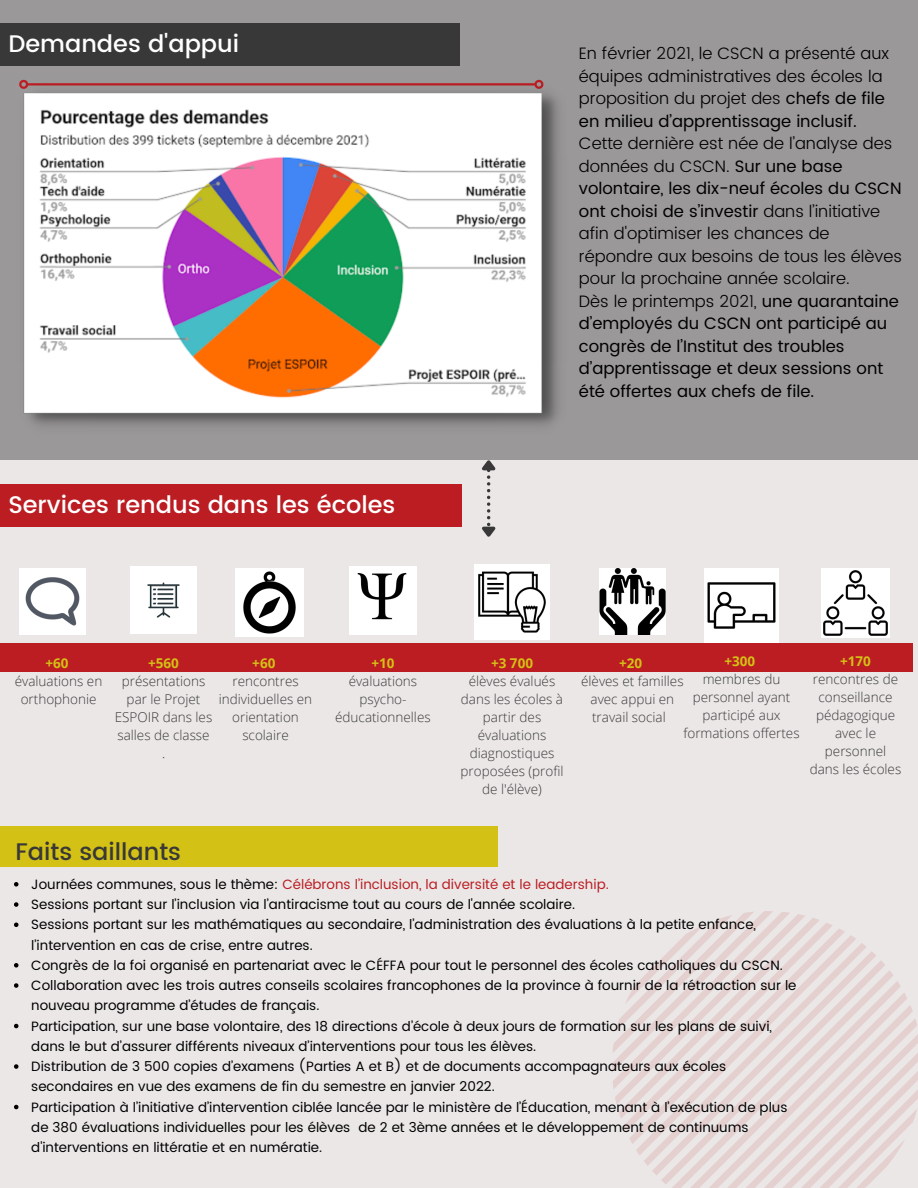
<style>
.page{position:relative;width:918px;height:1188px;background:#ebe7e7}
.page>*{position:absolute;margin:0;border:0;box-sizing:border-box;transform-origin:0 0}
.t1{font:500 24px "Poppins";color:#fff}
.t2{font:500 24px "Poppins";color:#383838}
.t3{font:300 16.5px/22.5px "Poppins";color:#000}
.t4{font:16.5px/22.5px "Poppins";color:#000}
.t5{font:13.5px/20.2px "Poppins";color:#000}
.t6{font:300 13.5px/18px "Open Sans";color:#383838;text-align:center}
.t7{font:13.5px "Poppins";color:#bb1d22}
.t8{font:700 13.5px "Open Sans";color:#d4c115}
.s1{font-weight:400}
.s2{font-weight:300}
.s3{font-weight:700;color:#d4c115}
.s4{color:#000}
</style>
<div class="page">
<div style="left:0;top:0;width:918px;height:460px;background:#9a9898"></div>
<div style="left:0;top:485px;width:462px;height:42px;background:#bb1d22"></div>
<div style="left:0;top:24px;width:459px;height:42px;background:#383838"></div>
<svg style="left:482px;top:460px;width:14px;height:77px"></svg>
<img style="left:19px;top:568px;width:67px;height:66px">
<img style="left:130px;top:567px;width:67px;height:66px">
<img style="left:235px;top:568px;width:69px;height:69px">
<img style="left:349px;top:567px;width:68px;height:67px">
<img style="left:704px;top:569px;width:75px;height:74px">
<img style="left:599px;top:569px;width:67px;height:66px">
<div style="left:0;top:826px;width:498px;height:40px;background:#d4c115"></div>
<div style="left:0;top:643px;width:912px;height:28px;background:#bb1d22"></div>
<svg style="left:612px;top:911px;width:306px;height:277px"></svg>
<img style="left:821px;top:569px;width:69px;height:68px">
<img style="left:475px;top:564px;width:75px;height:76px">
<img style="left:19px;top:81px;width:539px;height:345px">
<svg style="left:14px;top:882px;width:4px;height:5px"></svg>
<svg style="left:14px;top:902px;width:4px;height:5px"></svg>
<svg style="left:14px;top:923px;width:4px;height:4px"></svg>
<svg style="left:14px;top:963px;width:4px;height:5px"></svg>
<svg style="left:14px;top:983px;width:4px;height:5px"></svg>
<svg style="left:14px;top:1024px;width:4px;height:4px"></svg>
<svg style="left:14px;top:1064px;width:4px;height:5px"></svg>
<svg style="left:14px;top:1105px;width:4px;height:4px"></svg>
<p class="t1" style="left:8px;top:30px;width:232px">Demandes d'appui</p>
<p class="t1" style="left:8px;top:491px;width:389px">Services rendus dans les écoles</p>
<p class="t3" style="left:579px;top:42px;width:325px">En février 2021, le CSCN a présenté aux équipes administratives des écoles la proposition du projet des <span class="s1">chefs de file en milieu d’apprentissage inclusif.<br></span>Cette dernière est née de l’analyse des données du CSCN. <span class="s1">Sur une base volontaire, les dix-neuf écoles du CSCN ont choisi de s’investir</span> dans l’initiative afin d'optimiser les chances de répondre aux besoins de tous les élèves pour la prochaine année scolaire.</p>
<p class="t4" style="left:579px;top:290px;width:322px"><span class="s2">Dès le printemps 2021,</span> une quarantaine d’employés du CSCN ont participé au congrès de l’Institut des troubles d’apprentissage et deux sessions ont été offertes aux chefs de file.</p>
<p class="t8" style="left:45px;top:653px;width:25px">+60</p>
<p class="t6" style="left:15px;top:671px;width:89px">évaluations en orthophonie</p>
<p class="t6" style="left:115px;top:653px;width:99px"><span class="s3">+560 </span>présentations par le Projet<br>ESPOIR dans les salles de classe .</p>
<p class="t8" style="left:252px;top:653px;width:25px">+60</p>
<p class="t6" style="left:219px;top:671px;width:95px">rencontres individuelles en orientation scolaire</p>
<p class="t8" style="left:371px;top:653px;width:25px">+10</p>
<p class="t6" style="left:335px;top:671px;width:97px">évaluations psycho&shy;éducationnelles</p>
<p class="t8" style="left:491px;top:653px;width:43px">+3 700</p>
<p class="t6" style="left:461px;top:671px;width:104px">élèves évalués dans les écoles à partir des évaluations diagnostiques proposées (profil de l'élève)</p>
<p class="t8" style="left:724px;top:652px;width:32px">+300</p>
<p class="t6" style="left:683px;top:670px;width:118px">membres du personnel ayant participé aux formations offertes</p>
<p class="t8" style="left:619px;top:653px;width:25px">+20</p>
<p class="t6" style="left:581px;top:671px;width:104px">élèves et familles avec appui en travail social</p>
<p class="t8" style="left:840px;top:652px;width:32px">+170</p>
<p class="t6" style="left:810px;top:670px;width:93px">rencontres de conseillance pédagogique avec le personnel dans les écoles</p>
<p class="t2" style="left:16px;top:837px;width:167px">Faits saillants</p>
<p class="t7" style="left:31px;top:876px;width:579px"><span class="s4">Journées communes, sous le thème:</span> Célébrons l’inclusion, la diversité et le leadership.</p>
<p class="t5" style="left:31px;top:894px;width:545px">Sessions portant sur l’inclusion via l’antiracisme tout au cours de l'année scolaire.</p>
<p class="t5" style="left:31px;top:915px;width:726px">Sessions portant sur les mathématiques au secondaire, l’administration des évaluations à la petite enfance, l’intervention en cas de crise, entre autres.</p>
<p class="t5" style="left:31px;top:955px;width:753px">Congrès de la foi organisé en partenariat avec le CÉFFA pour tout le personnel des écoles catholiques du CSCN.</p>
<p class="t5" style="left:31px;top:975px;width:767px">Collaboration avec les trois autres conseils scolaires francophones de la province à fournir de la rétroaction sur le nouveau programme d’études de français.</p>
<p class="t5" style="left:31px;top:1016px;width:742px">Participation, sur une base volontaire, des 18 directions d’école à deux jours de formation sur les plans de suivi, dans le but d’assurer différents niveaux d’interventions pour tous les élèves.</p>
<p class="t5" style="left:31px;top:1056px;width:696px">Distribution de 3 500 copies d’examens (Parties A et B) et de documents accompagnateurs aux écoles secondaires en vue des examens de fin du semestre en janvier 2022.</p>
<p class="t5" style="left:31px;top:1097px;width:758px">Participation à l’initiative d’intervention ciblée lancée par le ministère de l’Éducation, menant à l’exécution de plus de 380 évaluations individuelles pour les élèves de 2 et 3ème années et le développement de continuums d'interventions en littératie et en numératie.</p>
</div>
